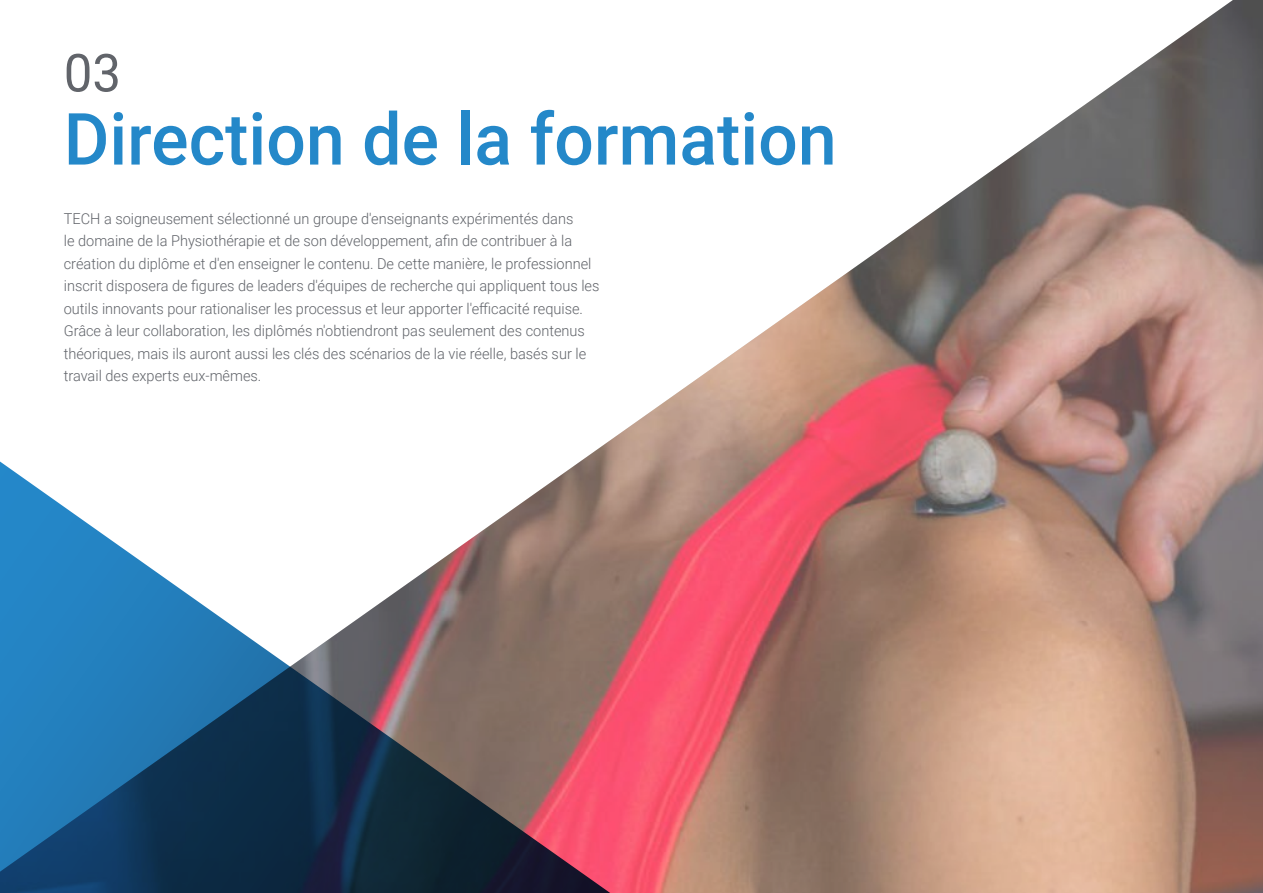
<style>
.page{position:relative;width:1263px;height:893px;background:#fff}
.page>*{position:absolute;margin:0;border:0;box-sizing:border-box;transform-origin:0 0}
.t1{font:500 72px "Roboto";color:#2488c9}
.t2{font:52.5px "Roboto";color:#61646a}
.t3{font:300 15px/22.5px "Roboto";color:#61646a}
</style>
<div class="page">
<img style="left:602px;top:0;width:661px;height:893px">
<svg style="left:0;top:446px;width:640px;height:447px"></svg>
<h2 class="t2" style="left:64px;top:36px;width:59px">03</h2>
<h1 class="t1" style="left:64px;top:89px;width:774px">Direction de la formation</h1>
<p class="t3" style="left:64px;top:207px;width:537px">TECH a soigneusement sélectionné un groupe d'enseignants expérimentés dans<br>le domaine de la Physiothérapie et de son développement, afin de contribuer à la création du diplôme et d'en enseigner le contenu. De cette manière, le professionnel inscrit disposera de figures de leaders d'équipes de recherche qui appliquent tous les outils innovants pour rationaliser les processus et leur apporter l'efficacité requise.<br>Grâce à leur collaboration, les diplômés n'obtiendront pas seulement des contenus théoriques, mais ils auront aussi les clés des scénarios de la vie réelle, basés sur le travail des experts eux-mêmes.</p>
</div>
